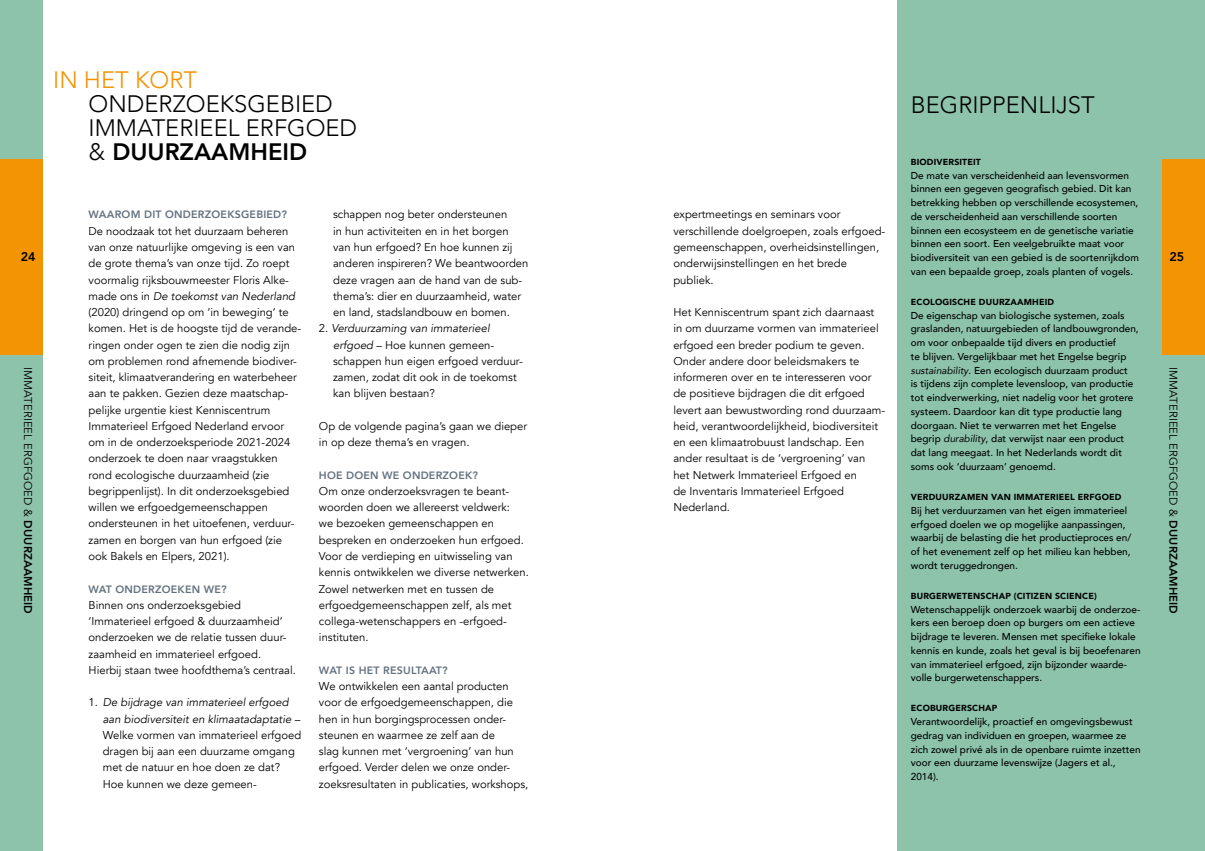
<style>
.page{position:relative;width:1205px;height:851px;background:#fff}
.page>*{position:absolute;margin:0;border:0;box-sizing:border-box;transform-origin:0 0}
.KOP_zwart{font:300 23.75px "Avenir";color:#000}
.KOP_zwart-2{font:800 23.75px "Avenir";color:#000}
.KOP_zwart-3{font:300 23.75px "Avenir";color:#f29404}
.t1{font:800 12.5px "Avenir";color:#000}
.Plat{font:11.25px/16.2px "Avenir";color:#000}
.tk_vet{font:800 10.62px "Avenir";letter-spacing:.02em;color:#64717e}
.plat_begrippenlijst{font:500 10px/13.8px "Avenir";color:#000}
.tk_begrippenlijst{font:900 8.75px "Avenir";letter-spacing:.02em;color:#000}
.s1{font-weight:300}
.s2{font-weight:400;font-style:italic}
.s3{font-style:italic}
.s4{font-weight:800}
</style>
<div class="page">
<div style="left:897px;top:0;width:308px;height:850px;background:#8dc3ab"></div>
<div style="left:1162px;top:159px;width:43px;height:195px;background:#f29404"></div>
<div style="left:0;top:0;width:43px;height:850px;background:#8dc3ab"></div>
<div style="left:0;top:159px;width:43px;height:195px;background:#f29404"></div>
<p class="KOP_zwart-3" style="left:53px;top:66px;width:146px">IN HET KORT</p>
<p class="KOP_zwart" style="left:89px;top:90px;width:246px">ONDERZOEKSGEBIED</p>
<p class="KOP_zwart" style="left:89px;top:114px;width:270px">IMMATERIEEL ERFGOED</p>
<p class="KOP_zwart-2" style="left:89px;top:133px;width:220px"><span class="s1">&amp;</span> DUURZAAMHEID</p>
<p class="KOP_zwart" style="left:911px;top:90px;width:185px">BEGRIPPENLIJST</p>
<p class="tk_begrippenlijst" style="left:911px;top:154px;width:72px">BIODIVERSITEIT</p>
<p class="plat_begrippenlijst" style="left:911px;top:168px;width:229px">De mate van verscheidenheid aan levensvormen binnen een gegeven geografisch gebied. Dit kan betrekking hebben op verschillende ecosystemen, de verscheidenheid aan verschillende soorten binnen een ecosysteem en de genetische variatie binnen een soort. Een veelgebruikte maat voor biodiversiteit van een gebied is de soortenrijkdom van een bepaalde groep, zoals planten of vogels.</p>
<p class="tk_begrippenlijst" style="left:911px;top:294px;width:145px">ECOLOGISCHE DUURZAAMHEID</p>
<p class="plat_begrippenlijst" style="left:911px;top:308px;width:229px">De eigenschap van biologische systemen, zoals graslanden, natuurgebieden of landbouwgronden, om voor onbepaalde tijd divers en productief<br>te blijven. Vergelijkbaar met het Engelse begrip <span class="s2">sustainability</span>. Een ecologisch duurzaam product<br>is tijdens zijn complete levensloop, van productie tot eindverwerking, niet nadelig voor het grotere systeem. Daardoor kan dit type productie lang doorgaan. Niet te verwarren met het Engelse begrip <span class="s2">durability</span>, dat verwijst naar een product dat lang meegaat. In het Nederlands wordt dit soms ook ‘duurzaam’ genoemd.</p>
<p class="tk_begrippenlijst" style="left:911px;top:489px;width:212px">VERDUURZAMEN VAN IMMATERIEEL ERFGOED</p>
<p class="plat_begrippenlijst" style="left:911px;top:503px;width:222px">Bij het verduurzamen van het eigen immaterieel erfgoed doelen we op mogelijke aanpassingen, waarbij de belasting die het productieproces en/ of het evenement zelf op het milieu kan hebben, wordt teruggedrongen.</p>
<p class="tk_begrippenlijst" style="left:911px;top:588px;width:187px">BURGERWETENSCHAP (CITIZEN SCIENCE)</p>
<p class="plat_begrippenlijst" style="left:911px;top:601px;width:231px">Wetenschappelijk onderzoek waarbij de onderzoe&shy;kers een beroep doen op burgers om een actieve bijdrage te leveren. Mensen met specifieke lokale kennis en kunde, zoals het geval is bij beoefenaren van immaterieel erfgoed, zijn bijzonder waarde&shy;volle burgerwetenschappers.</p>
<p class="tk_begrippenlijst" style="left:911px;top:700px;width:88px">ECOBURGERSCHAP</p>
<p class="plat_begrippenlijst" style="left:911px;top:714px;width:231px">Verantwoordelijk, proactief en omgevingsbewust gedrag van individuen en groepen, waarmee ze zich zowel privé als in de openbare ruimte inzetten voor een duurzame levenswijze (Jagers et al., 2014).</p>
<p class="Plat" style="left:333px;top:207px;width:197px">schappen nog beter ondersteunen<br>in hun activiteiten en in het borgen van hun erfgoed? En hoe kunnen zij anderen inspireren? We beantwoorden deze vragen aan de hand van de sub&shy;thema’s: dier en duurzaamheid, water en land, stadslandbouw en bomen.</p>
<p class="Plat" style="left:333px;top:320px;width:191px;text-indent:-14px">2. <span class="s3">Verduurzaming van immaterieel erfgoed –</span> Hoe kunnen gemeen&shy;schappen hun eigen erfgoed verduur&shy;zamen, zodat dit ook in de toekomst kan blijven bestaan?</p>
<p class="Plat" style="left:319px;top:418px;width:210px">Op de volgende pagina’s gaan we dieper in op deze thema’s en vragen.</p>
<p class="tk_vet" style="left:319px;top:466px;width:161px">HOE DOEN WE ONDERZOEK?</p>
<p class="Plat" style="left:319px;top:483px;width:211px">Om onze onderzoeksvragen te beant&shy;woorden doen we allereerst veldwerk:<br>we bezoeken gemeenschappen en bespreken en onderzoeken hun erfgoed.<br>Voor de verdieping en uitwisseling van kennis ontwikkelen we diverse netwerken.<br>Zowel netwerken met en tussen de erfgoedgemeenschappen zelf, als met collega-wetenschappers en -erfgoed&shy;instituten.</p>
<p class="tk_vet" style="left:319px;top:661px;width:130px">WAT IS HET RESULTAAT?</p>
<p class="Plat" style="left:319px;top:678px;width:211px">We ontwikkelen een aantal producten voor de erfgoedgemeenschappen, die hen in hun borgingsprocessen onder&shy;steunen en waarmee ze zelf aan de<br>slag kunnen met ‘vergroening’ van hun erfgoed. Verder delen we onze onder&shy;zoeksresultaten in publicaties, workshops,</p>
<p class="Plat" style="left:673px;top:207px;width:213px">expertmeetings en seminars voor verschillende doelgroepen, zoals erfgoed&shy;gemeenschappen, overheidsinstellingen, onderwijsinstellingen en het brede publiek.</p>
<p class="Plat" style="left:673px;top:304px;width:213px">Het Kenniscentrum spant zich daarnaast in om duurzame vormen van immaterieel erfgoed een breder podium te geven.<br>Onder andere door beleidsmakers te informeren over en te interesseren voor de positieve bijdragen die dit erfgoed levert aan bewustwording rond duurzaam&shy;heid, verantwoordelijkheid, biodiversiteit en een klimaatrobuust landschap. Een ander resultaat is de ‘vergroening’ van<br>het Netwerk Immaterieel Erfgoed en<br>de Inventaris Immaterieel Erfgoed Nederland.</p>
<p class="tk_vet" style="left:89px;top:206px;width:200px">WAAROM DIT ONDERZOEKSGEBIED?</p>
<p class="Plat" style="left:89px;top:223px;width:214px">De noodzaak tot het duurzaam beheren van onze natuurlijke omgeving is een van de grote thema’s van onze tijd. Zo roept voormalig rijksbouwmeester Floris Alke&shy;made ons in <span class="s3">De toekomst van Nederland </span>(2020) dringend op om ‘in beweging’ te komen. Het is de hoogste tijd de verande&shy;ringen onder ogen te zien die nodig zijn om problemen rond afnemende biodiver&shy;siteit, klimaatverandering en waterbeheer aan te pakken. Gezien deze maatschap&shy;pelijke urgentie kiest Kenniscentrum Immaterieel Erfgoed Nederland ervoor om in de onderzoeksperiode 2021-2024 onderzoek te doen naar vraagstukken rond ecologische duurzaamheid (zie begrippenlijst). In dit onderzoeksgebied willen we erfgoedgemeenschappen ondersteunen in het uitoefenen, verduur&shy;zamen en borgen van hun erfgoed (zie ook Bakels en Elpers, 2021).</p>
<p class="tk_vet" style="left:89px;top:580px;width:140px">WAT ONDERZOEKEN WE?</p>
<p class="Plat" style="left:89px;top:597px;width:209px">Binnen ons onderzoeksgebied ‘Immaterieel erfgoed &amp; duurzaamheid’ onderzoeken we de relatie tussen duur&shy;zaamheid en immaterieel erfgoed.<br>Hierbij staan twee hoofdthema’s centraal.</p>
<p class="Plat" style="left:103px;top:694px;width:200px;text-indent:-14px">1<span class="s3">. De bijdrage van immaterieel erfgoed aan biodiversiteit en klimaatadaptatie – </span>Welke vormen van immaterieel erfgoed dragen bij aan een duurzame omgang met de natuur en hoe doen ze dat?</p>
<p class="Plat" style="left:103px;top:775px;width:156px">Hoe kunnen we deze gemeen-</p>
<p class="t1" style="left:21px;top:246px;width:16px">24</p>
<p class="t1" style="left:1169px;top:246px;width:16px">25</p>
<p class="Plat" style="left:36px;top:367px;width:248px;rotate:90deg">IMMATERIEEL ERGFGOED &amp; <span class="s4">DUURZAAMHEID</span></p>
<p class="Plat" style="left:1181px;top:367px;width:248px;rotate:90deg">IMMATERIEEL ERGFGOED &amp; <span class="s4">DUURZAAMHEID</span></p>
</div>
